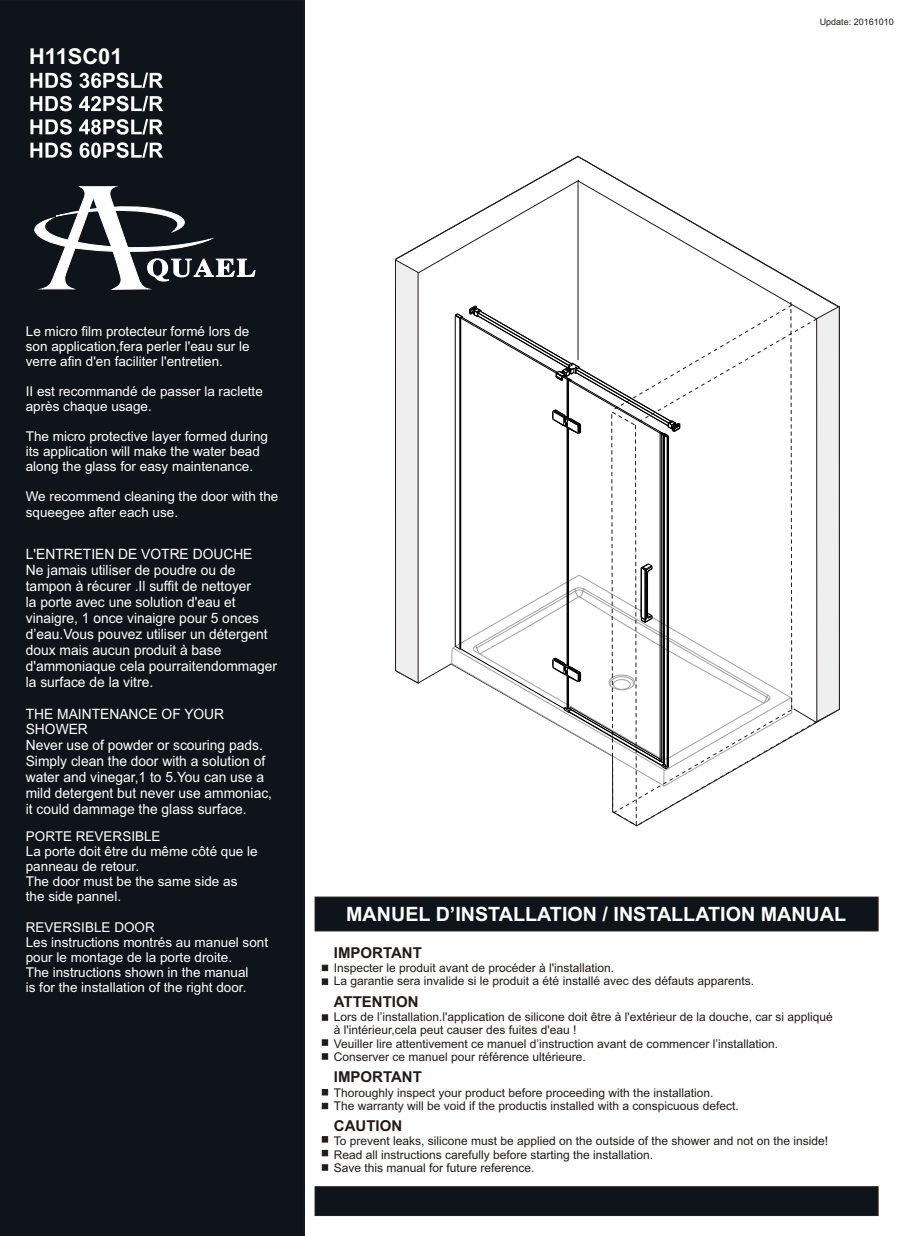
<style>
.page{position:relative;width:918px;height:1236px;background:#fff}
.page>*{position:absolute;margin:0;border:0;box-sizing:border-box;transform-origin:0 0}
.t1{font:700 21.9px "Arial";color:#fff}
.t2{font:700 19.65px "Arial";color:#fff}
.t3{font:700 15px "Arial";color:#231916}
.t4{font:14.25px/15.9px "Arial";color:#fff}
.t5{font:13.5px/15.1px "Arial";color:#fff}
.t6{font:12px/13.4px "Arial";color:#231916}
.t7{font:9px "Arial";color:#231916}
</style>
<div class="page">
<svg style="left:395px;top:155px;width:445px;height:672px"></svg>
<div style="left:0;top:0;width:305px;height:1236px;background:#0f141b"></div>
<div style="left:315px;top:897px;width:564px;height:34px;background:#0f141b;border:1px solid #231916"></div>
<svg style="left:322px;top:965px;width:6px;height:6px"></svg>
<svg style="left:322px;top:979px;width:6px;height:6px"></svg>
<svg style="left:322px;top:1014px;width:6px;height:7px"></svg>
<svg style="left:322px;top:1039px;width:6px;height:7px"></svg>
<svg style="left:322px;top:1053px;width:6px;height:7px"></svg>
<svg style="left:322px;top:1089px;width:6px;height:6px"></svg>
<svg style="left:322px;top:1103px;width:6px;height:6px"></svg>
<div style="left:315px;top:1186px;width:564px;height:30px;background:#0f141b;border:1px solid #231916"></div>
<svg style="left:322px;top:1136px;width:6px;height:6px"></svg>
<svg style="left:322px;top:1150px;width:6px;height:6px"></svg>
<svg style="left:322px;top:1164px;width:6px;height:7px"></svg>
<svg style="left:33px;top:186px;width:222px;height:104px"></svg>
<svg style="left:30px;top:73px;width:133px;height:15px"></svg>
<svg style="left:30px;top:96px;width:133px;height:15px"></svg>
<svg style="left:30px;top:119px;width:133px;height:16px"></svg>
<svg style="left:30px;top:142px;width:133px;height:16px"></svg>
<h1 class="t1" style="left:29px;top:48px;width:95px">H11SC01</h1>
<p class="t7" style="left:820px;top:19px;width:76px">Update: 20161010</p>
<p class="t5" style="left:26px;top:324px;width:225px;text-align:justify">Le micro film protecteur formé lors de son application,fera perler l'eau sur le verre afin d'en faciliter l'entretien.</p>
<p class="t5" style="left:26px;top:385px;width:239px">II est recommandé de passer la raclette après chaque usage.</p>
<p class="t5" style="left:26px;top:430px;width:244px">The micro protective layer formed during its application will make the water bead along the glass for easy maintenance.</p>
<p class="t5" style="left:26px;top:490px;width:254px">We recommend cleaning the door with the squeegee after each use.</p>
<p class="t4" style="left:26px;top:548px;width:253px">L'ENTRETIEN DE VOTRE DOUCHE<br>Ne jamais utiliser de poudre ou de tampon à récurer .Il suffit de nettoyer<br>la porte avec une solution d'eau et vinaigre, 1 once vinaigre pour 5 onces d’eau.Vous pouvez utiliser un détergent doux mais aucun produit à base d'ammoniaque cela pourraitendommager la surface de la vitre.</p>
<p class="t4" style="left:26px;top:707px;width:248px">THE MAINTENANCE OF YOUR<br>SHOWER<br>Never use of powder or scouring pads.<br>Simply clean the door with a solution of water and vinegar,1 to 5.You can use a mild detergent but never use ammoniac, it could dammage the glass surface.</p>
<p class="t5" style="left:26px;top:830px;width:233px">PORTE REVERSIBLE<br>La porte doit être du même côté que le panneau de retour.<br>The door must be the same side as the side pannel.</p>
<p class="t5" style="left:26px;top:921px;width:244px">REVERSIBLE DOOR<br>Les instructions montrés au manuel sont pour le montage de la porte droite.<br>The instructions shown in the manual<br>is for the installation of the right door.</p>
<h2 class="t2" style="left:346px;top:907px;width:501px">MANUEL D’INSTALLATION / INSTALLATION MANUAL</h2>
<p class="t3" style="left:334px;top:947px;width:90px">IMPORTANT</p>
<p class="t6" style="left:334px;top:962px;width:422px">Inspecter le produit avant de procéder à l'installation.<br>La garantie sera invalide si le produit a été installé avec des défauts apparents.</p>
<p class="t3" style="left:334px;top:996px;width:86px">ATTENTION</p>
<p class="t6" style="left:334px;top:1011px;width:500px">Lors de l’installation.l'application de silicone doit être à l'extérieur de la douche, car si appliqué à l'intérieur,cela peut causer des fuites d'eau !<br>Veuiller lire attentivement ce manuel d’instruction avant de commencer l’installation.</p>
<p class="t3" style="left:334px;top:1072px;width:90px">IMPORTANT</p>
<p class="t6" style="left:334px;top:1087px;width:406px">Thoroughly inspect your product before proceeding with the installation.<br>The warranty will be void if the productis installed with a conspicuous defect.</p>
<p class="t6" style="left:334px;top:1051px;width:254px">Conserver ce manuel pour référence ultérieure.</p>
<p class="t3" style="left:334px;top:1120px;width:70px">CAUTION</p>
<p class="t6" style="left:334px;top:1135px;width:496px">To prevent leaks, silicone must be applied on the outside of the shower and not on the inside!<br>Read all instructions carefully before starting the installation.<br>Save this manual for future reference.</p>
</div>
